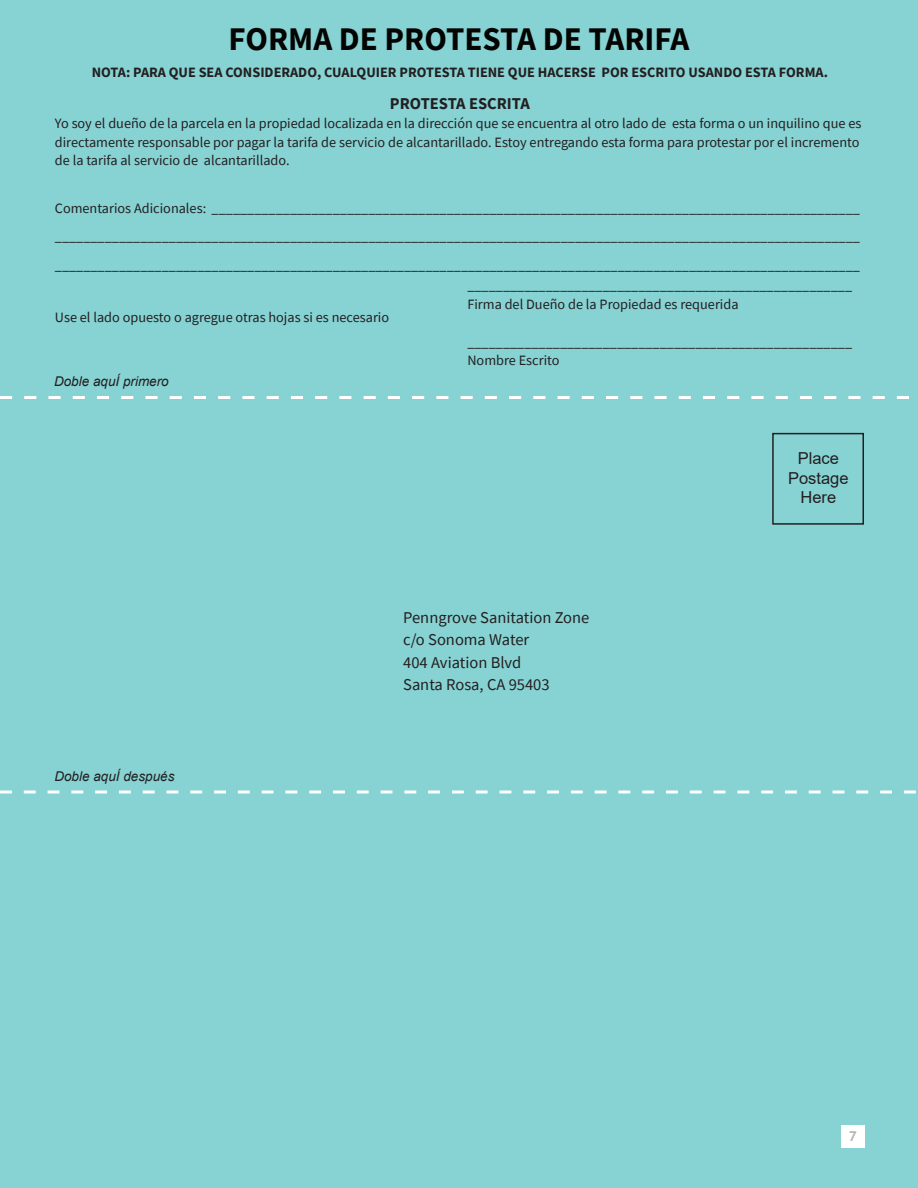
<style>
.page{position:relative;width:918px;height:1188px;background:#87d2d3}
.page>*{position:absolute;margin:0;border:0;box-sizing:border-box;transform-origin:0 0}
.t1{font:700 33px "Source Sans Pro";color:#040503}
.t2{font:16.5px/22.5px "Source Sans Pro";color:#231f20}
.t3{font:16.5px/19.5px "Arial";color:#231f20;text-align:center}
.t4{font:700 16.5px "Source Sans Pro";color:#231f20}
.t5{font:14.25px/18.8px "Source Sans Pro";color:#231f20}
.t6{font:700 14.25px "Source Sans Pro";color:#231f20}
.t7{font:italic 13.5px "Arial";color:#231f20}
.t8{font:700 13.5px "Trebuchet MS";color:#b6b1ab}
</style>
<div class="page">
<div style="left:772px;top:433px;width:92px;height:92px;border:2px solid #231f20"></div>
<svg style="left:0;top:396px;width:909px;height:3px"></svg>
<svg style="left:0;top:790px;width:916px;height:4px"></svg>
<div style="left:841px;top:1125px;width:23px;height:22px;background:#fff"></div>
<h1 class="t1" style="left:229px;top:16px;width:462px">FORMA DE PROTESTA DE TARIFA</h1>
<p class="t6" style="left:92px;top:63px;width:738px">NOTA: PARA QUE SEA CONSIDERADO, CUALQUIER PROTESTA TIENE QUE HACERSE POR ESCRITO USANDO ESTA FORMA.</p>
<p class="t4" style="left:390px;top:92px;width:141px">PROTESTA ESCRITA</p>
<p class="t5" style="left:55px;top:114px;width:808px">Yo soy el dueño de la parcela en la propiedad localizada en la dirección que se encuentra al otro lado de esta forma o un inquilino que es directamente responsable por pagar la tarifa de servicio de alcantarillado. Estoy entregando esta forma para protestar por el incremento de la tarifa al servicio de alcantarillado.</p>
<p class="t5" style="left:55px;top:194px;width:807px;line-height:28.5px;text-align:justify">Comentarios Adicionales: ___________________________________________________________________________________________ _________________________________________________________________________________________________________________ _________________________________________________________________________________________________________________</p>
<p class="t5" style="left:55px;top:308px;width:336px">Use el lado opuesto o agregue otras hojas si es necesario</p>
<p class="t7" style="left:54px;top:373px;width:116px">Doble aquÍ primero</p>
<p class="t5" style="left:467px;top:276px;width:386px">______________________________________________________<br>Firma del Dueño de la Propiedad es requerida</p>
<p class="t5" style="left:467px;top:333px;width:386px">______________________________________________________<br>Nombre Escrito</p>
<p class="t3" style="left:788px;top:448px;width:62px">Place<br>Postage<br>Here</p>
<p class="t7" style="left:54px;top:767px;width:122px">Doble aquÍ después</p>
<p class="t2" style="left:403px;top:606px;width:188px">Penngrove Sanitation Zone c/o Sonoma Water<br>404 Aviation Blvd<br>Santa Rosa, CA 95403</p>
<p class="t8" style="left:849px;top:1128px;width:9px">7</p>
</div>
